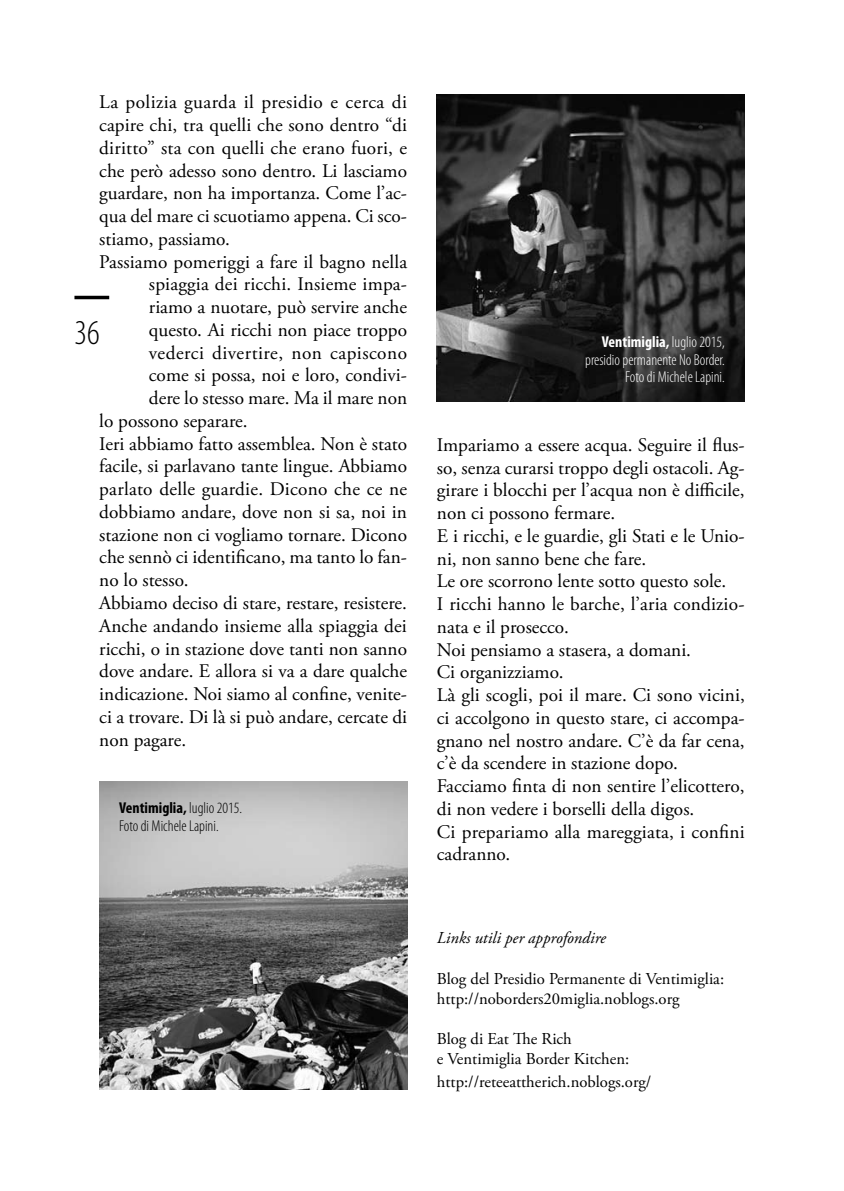
<style>
.page{position:relative;width:844px;height:1191px;background:#fff}
.page>*{position:absolute;margin:0;border:0;box-sizing:border-box;transform-origin:0 0}
.t1{font:300 condensed 35px "Myriad Pro";color:#000}
.t2{font:19.25px/22.8px "Adobe Garamond Pro";color:#000}
.t3{font:19.25px "Adobe Garamond Pro";letter-spacing:.02em;color:#000}
.t4{font:19.25px "Adobe Garamond Pro";letter-spacing:.025em;color:#000}
.t5{font:16.62px/20.1px "Adobe Garamond Pro";color:#000}
.t6{font:italic 16.62px "Adobe Garamond Pro";color:#000}
.t7{font:300 condensed 15.75px/17.5px "Myriad Pro";color:#fff;text-align:right}
.t8{font:300 condensed 15.75px/17.5px "Myriad Pro";color:#000}
.s1{font-weight:700}
</style>
<div class="page">
<hr style="left:74px;top:296px;width:35px;height:3px;background:#000">
<img style="left:99px;top:781px;width:308px;height:308px">
<img style="left:437px;top:94px;width:307px;height:308px">
<p class="t3" style="left:99px;top:91px;width:309px">La polizia guarda il presidio e cerca di</p>
<p class="t2" style="left:99px;top:114px;width:309px">capire chi, tra quelli che sono dentro “di</p>
<p class="t2" style="left:99px;top:137px;width:309px">diritto” sta con quelli che erano fuori, e</p>
<p class="t2" style="left:99px;top:160px;width:309px">che però adesso sono dentro. Li lasciamo</p>
<p class="t2" style="left:99px;top:182px;width:309px">guardare, non ha importanza. Come l’ac-</p>
<p class="t2" style="left:99px;top:205px;width:309px">qua del mare ci scuotiamo appena. Ci sco-</p>
<p class="t2" style="left:99px;top:228px;width:132px">stiamo, passiamo.</p>
<p class="t2" style="left:99px;top:251px;width:309px">Passiamo pomeriggi a fare il bagno nella</p>
<p class="t2" style="left:149px;top:273px;width:259px">spiaggia dei ricchi. Insieme impa-</p>
<p class="t2" style="left:149px;top:296px;width:259px">riamo a nuotare, può servire anche</p>
<p class="t2" style="left:149px;top:319px;width:259px">questo. Ai ricchi non piace troppo</p>
<p class="t4" style="left:149px;top:341px;width:259px">vederci divertire, non capiscono</p>
<p class="t2" style="left:149px;top:364px;width:259px">come si possa, noi e loro, condivi-</p>
<p class="t2" style="left:149px;top:387px;width:260px">dere lo stesso mare. Ma il mare non</p>
<p class="t2" style="left:99px;top:410px;width:150px">lo possono separare.</p>
<p class="t2" style="left:99px;top:433px;width:309px">Ieri abbiamo fatto assemblea. Non è stato</p>
<p class="t2" style="left:99px;top:455px;width:309px">facile, si parlavano tante lingue. Abbiamo</p>
<p class="t2" style="left:99px;top:478px;width:309px">parlato delle guardie. Dicono che ce ne</p>
<p class="t2" style="left:99px;top:501px;width:309px">dobbiamo andare, dove non si sa, noi in</p>
<p class="t2" style="left:99px;top:524px;width:309px">stazione non ci vogliamo tornare. Dicono</p>
<p class="t2" style="left:99px;top:546px;width:309px">che sennò ci identificano, ma tanto lo fan-</p>
<p class="t2" style="left:99px;top:569px;width:91px">no lo stesso.</p>
<p class="t2" style="left:99px;top:592px;width:309px">Abbiamo deciso di stare, restare, resistere.</p>
<p class="t2" style="left:99px;top:615px;width:309px">Anche andando insieme alla spiaggia dei</p>
<p class="t2" style="left:99px;top:637px;width:309px">ricchi, o in stazione dove tanti non sanno</p>
<p class="t2" style="left:99px;top:660px;width:309px">dove andare. E allora si va a dare qualche</p>
<p class="t2" style="left:99px;top:683px;width:309px">indicazione. Noi siamo al confine, venite-</p>
<p class="t2" style="left:99px;top:706px;width:309px">ci a trovare. Di là si può andare, cercate di</p>
<p class="t2" style="left:99px;top:729px;width:88px">non pagare.</p>
<h1 class="t1" style="left:74px;top:314px;width:27px">36</h1>
<p class="t8" style="left:119px;top:799px;width:124px"><span class="s1">Ventimiglia,</span> luglio 2015.<br>Foto di Michele Lapini.</p>
<p class="t7" style="left:585px;top:333px;width:141px"><span class="s1">Ventimiglia,</span> luglio 2015, presidio permanente No Border.<br>Foto di Michele Lapini.</p>
<p class="t2" style="left:437px;top:434px;width:309px">Impariamo a essere acqua. Seguire il flus&shy;so, senza curarsi troppo degli ostacoli. Ag&shy;girare i blocchi per l’acqua non è difficile, non ci possono fermare.<br>E i ricchi, e le guardie, gli Stati e le Unio&shy;ni, non sanno bene che fare.<br>Le ore scorrono lente sotto questo sole.<br>I ricchi hanno le barche, l’aria condizio&shy;nata e il prosecco.<br>Noi pensiamo a stasera, a domani.<br>Ci organizziamo.<br>Là gli scogli, poi il mare. Ci sono vicini, ci accolgono in questo stare, ci accompa&shy;gnano nel nostro andare. C’è da far cena, c’è da scendere in stazione dopo.<br>Facciamo finta di non sentire l’elicottero, di non vedere i borselli della digos.<br>Ci prepariamo alla mareggiata, i confini cadranno.</p>
<p class="t6" style="left:437px;top:928px;width:170px">Links utili per approfondire</p>
<p class="t5" style="left:437px;top:969px;width:289px">Blog del Presidio Permanente di Ventimiglia: http://noborders20miglia.noblogs.org</p>
<p class="t5" style="left:437px;top:1029px;width:194px">Blog di Eat The Rich<br>e Ventimiglia Border Kitchen:</p>
<p class="t5" style="left:437px;top:1072px;width:216px">http://reteeattherich.noblogs.org/</p>
</div>
